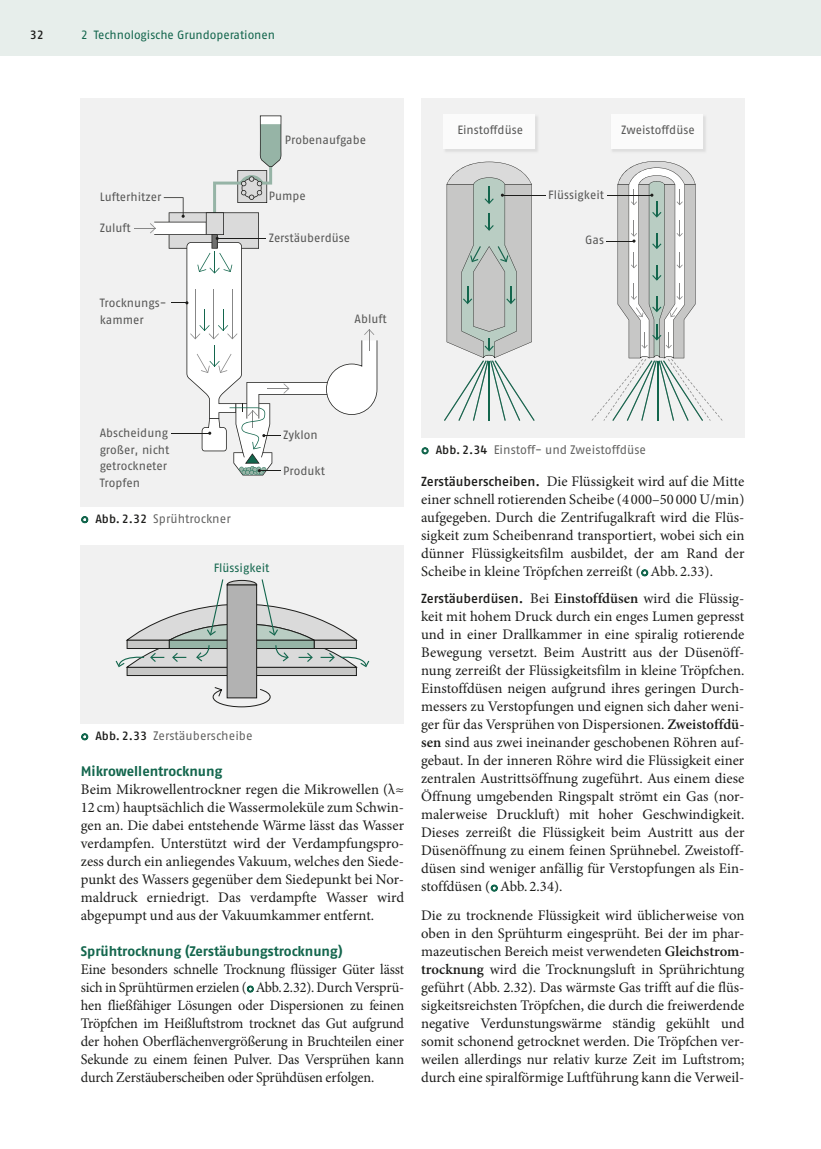
<style>
.page{position:relative;width:821px;height:1149px;background:#fff}
.page>*{position:absolute;margin:0;border:0;box-sizing:border-box;transform-origin:0 0}
.t1{font:14.7px/18px "Minion Pro";color:#1d1d1b;text-align:justify}
.t2{font:700 13.8px "Fago Pro";letter-spacing:-.005em;color:#13664d}
.t3{font:12.3px "Fago Pro";color:#646463}
.t4{font:12px/16.5px "Fago Pro";color:#575756}
.t5{font:12px "Fago Pro";color:#13664d}
.t6{font:600 12px "Fago Pro";color:#1d1d1b}
.s1{font-family:"Arial Unicode MS";font-size:13.2px;color:#13664d}
.s2{font-weight:600;font-size:12px;color:#1d1d1b}
.s3{font-family:"Fago Pro";font-weight:600;font-size:13.2px}
.s4{font-weight:600}
</style>
<div class="page">
<div style="left:81px;top:0;width:740px;height:55px;background:#e7eeeb"></div>
<div style="left:0;top:0;width:81px;height:55px;background:#e7eeeb"></div>
<svg style="left:246px;top:985px;width:8px;height:8px"></svg>
<svg style="left:641px;top:569px;width:8px;height:8px"></svg>
<svg style="left:490px;top:884px;width:8px;height:8px"></svg>
<div style="left:81px;top:98px;width:323px;height:408px;background:#f1f1f1"></div>
<svg style="left:134px;top:115px;width:243px;height:360px"></svg>
<svg style="left:81px;top:516px;width:8px;height:8px"></svg>
<div style="left:421px;top:98px;width:323px;height:339px;background:#f1f1f1"></div>
<hr style="left:502px;top:195px;width:44px;height:1px;background:#1d1d1b">
<svg style="left:444px;top:162px;width:90px;height:259px"></svg>
<div style="left:443px;top:115px;width:92px;height:34px;background:#fbfbfb"></div>
<div style="left:611px;top:115px;width:91px;height:34px;background:#fbfbfb"></div>
<svg style="left:591px;top:161px;width:131px;height:260px"></svg>
<svg style="left:421px;top:447px;width:8px;height:8px"></svg>
<div style="left:81px;top:545px;width:323px;height:178px;background:#f1f1f1"></div>
<div style="left:127px;top:667px;width:229px;height:8px;background:#c7c7c6"></div>
<div style="left:127px;top:667px;width:229px;height:8px;border:1px solid #1d1d1b"></div>
<div style="left:227px;top:584px;width:30px;height:113px;background:#b2b2b2"></div>
<div style="left:227px;top:584px;width:30px;height:114px;border:1px solid #1d1d1b"></div>
<svg style="left:212px;top:686px;width:59px;height:21px"></svg>
<svg style="left:116px;top:579px;width:253px;height:88px"></svg>
<svg style="left:81px;top:733px;width:8px;height:8px"></svg>
<p class="t6" style="left:30px;top:28px;width:16px">32</p>
<p class="t5" style="left:81px;top:28px;width:196px">2 Technologische Grundoperationen</p>
<p class="t4" style="left:285px;top:131px;width:83px">Probenaufgabe</p>
<p class="t4" style="left:100px;top:188px;width:63px">Lufterhitzer</p>
<p class="t4" style="left:100px;top:219px;width:32px">Zuluft</p>
<p class="t4" style="left:100px;top:294px;width:68px">Trocknungs&shy;kammer</p>
<p class="t4" style="left:269px;top:187px;width:39px">Pumpe</p>
<p class="t4" style="left:269px;top:230px;width:83px">Zerstäuberdüse</p>
<p class="t4" style="left:354px;top:311px;width:33px">Abluft</p>
<p class="t4" style="left:457px;top:121px;width:67px">Einstoffdüse</p>
<p class="t4" style="left:621px;top:121px;width:75px">Zweistoffdüse</p>
<p class="t4" style="left:548px;top:186px;width:57px">Flüssigkeit</p>
<p class="t4" style="left:585px;top:232px;width:20px">Gas</p>
<p class="t4" style="left:100px;top:424px;width:71px">Abscheidung großer, nicht getrockneter<br>Tropfen</p>
<p class="t3" style="left:81px;top:511px;width:151px"><span class="s1">○</span> <span class="s2">Abb.2.32</span> Sprühtrockner</p>
<p class="t4" style="left:283px;top:427px;width:36px">Zyklon</p>
<p class="t4" style="left:283px;top:462px;width:43px">Produkt</p>
<p class="t5" style="left:214px;top:560px;width:57px">Flüssigkeit</p>
<p class="t3" style="left:81px;top:728px;width:173px"><span class="s1">○</span> <span class="s2">Abb.2.33</span> Zerstäuberscheibe</p>
<p class="t2" style="left:81px;top:762px;width:143px">Mikrowellentrocknung</p>
<p class="t1" style="left:81px;top:780px;width:325px">Beim Mikrowellentrockner regen die Mikrowellen (λ≈ 12 cm) hauptsächlich die Wassermoleküle zum Schwin&shy;gen an. Die dabei entstehende Wärme lässt das Wasser verdampfen. Unterstützt wird der Verdampfungspro&shy;zess durch ein anliegendes Vakuum, welches den Siede&shy;punkt des Wassers gegenüber dem Siedepunkt bei Nor&shy;maldruck erniedrigt. Das verdampfte Wasser wird abgepumpt und aus der Vakuumkammer entfernt.</p>
<p class="t2" style="left:81px;top:942px;width:263px">Sprühtrocknung (Zerstäubungstrocknung)</p>
<p class="t1" style="left:81px;top:960px;width:325px">Eine besonders schnelle Trocknung flüssiger Güter lässt sich in Sprühtürmen erzielen (<sub>○</sub>Abb.2.32). Durch Versprü&shy;hen fließfähiger Lösungen oder Dispersionen zu feinen Tröpfchen im Heißluftstrom trocknet das Gut aufgrund der hohen Oberflächenvergrößerung in Bruchteilen einer Sekunde zu einem feinen Pulver. Das Versprühen kann durch Zerstäuberscheiben oder Sprühdüsen erfolgen.</p>
<p class="t3" style="left:421px;top:442px;width:226px"><span class="s1">○</span> <span class="s2">Abb.2.34</span> Einstoff- und Zweistoffdüse</p>
<p class="t1" style="left:421px;top:472px;width:325px"><span class="s3">Zerstäuberscheiben.</span> Die Flüssigkeit wird auf die Mitte einer schnell rotierenden Scheibe (4 000–50 000 U/min) aufgegeben. Durch die Zentrifugalkraft wird die Flüs&shy;sigkeit zum Scheibenrand transportiert, wobei sich ein dünner Flüssigkeitsfilm ausbildet, der am Rand der Scheibe in kleine Tröpfchen zerreißt (<sub>○</sub>Abb. 2.33).</p>
<p class="t1" style="left:421px;top:589px;width:325px"><span class="s3">Zerstäuberdüsen.</span> Bei <span class="s4">Einstoffdüsen</span> wird die Flüssig&shy;keit mit hohem Druck durch ein enges Lumen gepresst und in einer Drallkammer in eine spiralig rotierende Bewegung versetzt. Beim Austritt aus der Düsenöff&shy;nung zerreißt der Flüssigkeitsfilm in kleine Tröpfchen.<br>Einstoffdüsen neigen aufgrund ihres geringen Durch&shy;messers zu Verstopfungen und eignen sich daher weni&shy;ger für das Versprühen von Dispersionen. <span class="s4">Zweistoffdü&shy;sen</span> sind aus zwei ineinander geschobenen Röhren auf&shy;gebaut. In der inneren Röhre wird die Flüssigkeit einer zentralen Austrittsöffnung zugeführt. Aus einem diese Öffnung umgebenden Ringspalt strömt ein Gas (nor&shy;malerweise Druckluft) mit hoher Geschwindigkeit.<br>Dieses zerreißt die Flüssigkeit beim Austritt aus der Düsenöffnung zu einem feinen Sprühnebel. Zweistoff&shy;düsen sind weniger anfällig für Verstopfungen als Ein&shy;stoffdüsen (<sub>○</sub>Abb. 2.34).</p>
<p class="t1" style="left:421px;top:906px;width:325px">Die zu trocknende Flüssigkeit wird üblicherweise von oben in den Sprühturm eingesprüht. Bei der im phar&shy;mazeutischen Bereich meist verwendeten <span class="s4">Gleichstrom&shy;trocknung</span> wird die Trocknungsluft in Sprührichtung geführt (Abb. 2.32). Das wärmste Gas trifft auf die flüs&shy;sigkeitsreichsten Tröpfchen, die durch die freiwerdende negative Verdunstungswärme ständig gekühlt und somit schonend getrocknet werden. Die Tröpfchen ver&shy;weilen allerdings nur relativ kurze Zeit im Luftstrom; durch eine spiralförmige Luftführung kann die Verweil-</p>
</div>
